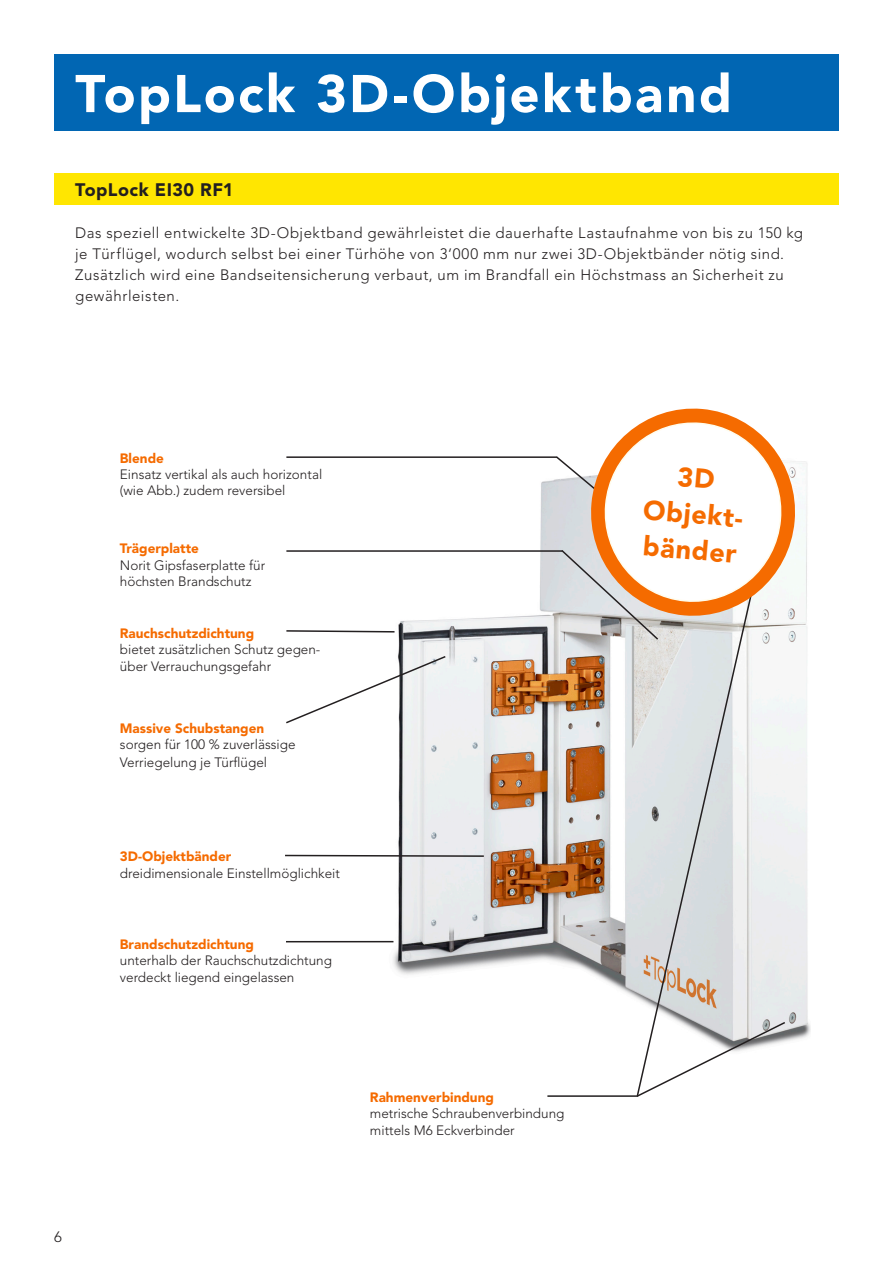
<style>
.page{position:relative;width:893px;height:1263px;background:#fff}
.page>*{position:absolute;margin:0;border:0;box-sizing:border-box;transform-origin:0 0}
.t1{font:900 52.5px "Avenir LT Std";letter-spacing:.045em;color:#fff}
.Stoerer{font:900 27px/36px "Avenir LT Std";color:#f56b00}
.t2{font:900 18px "Avenir LT Std";letter-spacing:.025em;color:#231f20}
.t3{font:300 15px/21px "Avenir LT Std";letter-spacing:.035em;color:#231f20}
.t4{font:300 13.5px/16.2px "Avenir LT Std";color:#231f20}
.t5{font:900 13.5px "Avenir LT Std";color:#f56b00}
</style>
<div class="page">
<div style="left:54px;top:54px;width:785px;height:77px;background:#0166b3"></div>
<div style="left:54px;top:173px;width:785px;height:32px;background:#ffe601"></div>
<img style="left:365px;top:461px;width:445px;height:580px">
<svg style="left:636px;top:641px;width:144px;height:379px"></svg>
<svg style="left:635px;top:1020px;width:152px;height:77px"></svg>
<hr style="left:286px;top:550px;width:276px;height:2px;background:#231f20">
<svg style="left:286px;top:629px;width:110px;height:4px"></svg>
<svg style="left:285px;top:854px;width:200px;height:4px"></svg>
<svg style="left:286px;top:655px;width:161px;height:70px"></svg>
<hr style="left:547px;top:1095px;width:91px;height:2px;background:#231f20">
<hr style="left:286px;top:941px;width:107px;height:1px;background:#231f20">
<svg style="left:799px;top:461px;width:3px;height:157px"></svg>
<hr style="left:286px;top:456px;width:271px;height:2px;background:#231f20">
<svg style="left:554px;top:408px;width:245px;height:233px"></svg>
<p class="t1" style="left:75px;top:62px;width:658px">TopLock 3D-Objektband</p>
<p class="t2" style="left:75px;top:179px;width:160px">TopLock EI30 RF1</p>
<p class="t3" style="left:75px;top:222px;width:729px">Das speziell entwickelte 3D-Objektband gewährleistet die dauerhafte Lastaufnahme von bis zu 150 kg je Türflügel, wodurch selbst bei einer Türhöhe von 3‘000 mm nur zwei 3D-Objektbänder nötig sind.<br>Zusätzlich wird eine Bandseitensicherung verbaut, um im Brandfall ein Höchstmass an Sicherheit zu gewährleisten.</p>
<p class="t3" style="left:54px;top:1226px;width:9px">6</p>
<p class="t5" style="left:120px;top:450px;width:46px">Blende</p>
<p class="t4" style="left:120px;top:466px;width:204px">Einsatz vertikal als auch horizontal (wie Abb.) zudem reversibel</p>
<p class="t5" style="left:120px;top:541px;width:81px">Trägerplatte</p>
<p class="t4" style="left:120px;top:557px;width:147px">Norit Gipsfaserplatte für</p>
<p class="t4" style="left:120px;top:573px;width:133px">höchsten Brandschutz</p>
<p class="t5" style="left:120px;top:625px;width:136px">Rauchschutzdichtung</p>
<p class="t4" style="left:120px;top:642px;width:202px">bietet zusätzlichen Schutz gegen&shy;über Verrauchungsgefahr</p>
<p class="t5" style="left:120px;top:720px;width:146px">Massive Schubstangen</p>
<p class="t4" style="left:120px;top:737px;width:177px">sorgen für 100 % zuverlässige</p>
<p class="t4" style="left:120px;top:755px;width:149px">Verriegelung je Türflügel</p>
<p class="t5" style="left:120px;top:848px;width:113px">3D-Objektbänder</p>
<p class="t4" style="left:120px;top:865px;width:221px">dreidimensionale Einstellmöglichkeit</p>
<p class="t5" style="left:120px;top:936px;width:136px">Brandschutzdichtung</p>
<p class="t4" style="left:120px;top:953px;width:214px">unterhalb der Rauchschutzdichtung</p>
<p class="t4" style="left:120px;top:969px;width:176px">verdeckt liegend eingelassen</p>
<p class="t5" style="left:370px;top:1089px;width:126px">Rahmenverbindung</p>
<p class="t4" style="left:370px;top:1106px;width:196px">metrische Schraubenverbindung</p>
<p class="t4" style="left:370px;top:1122px;width:146px">mittels M6 Eckverbinder</p>
<p class="Stoerer" style="left:645px;top:491px;width:107px;rotate:5deg">Objekt&shy;bänder</p>
</div>
